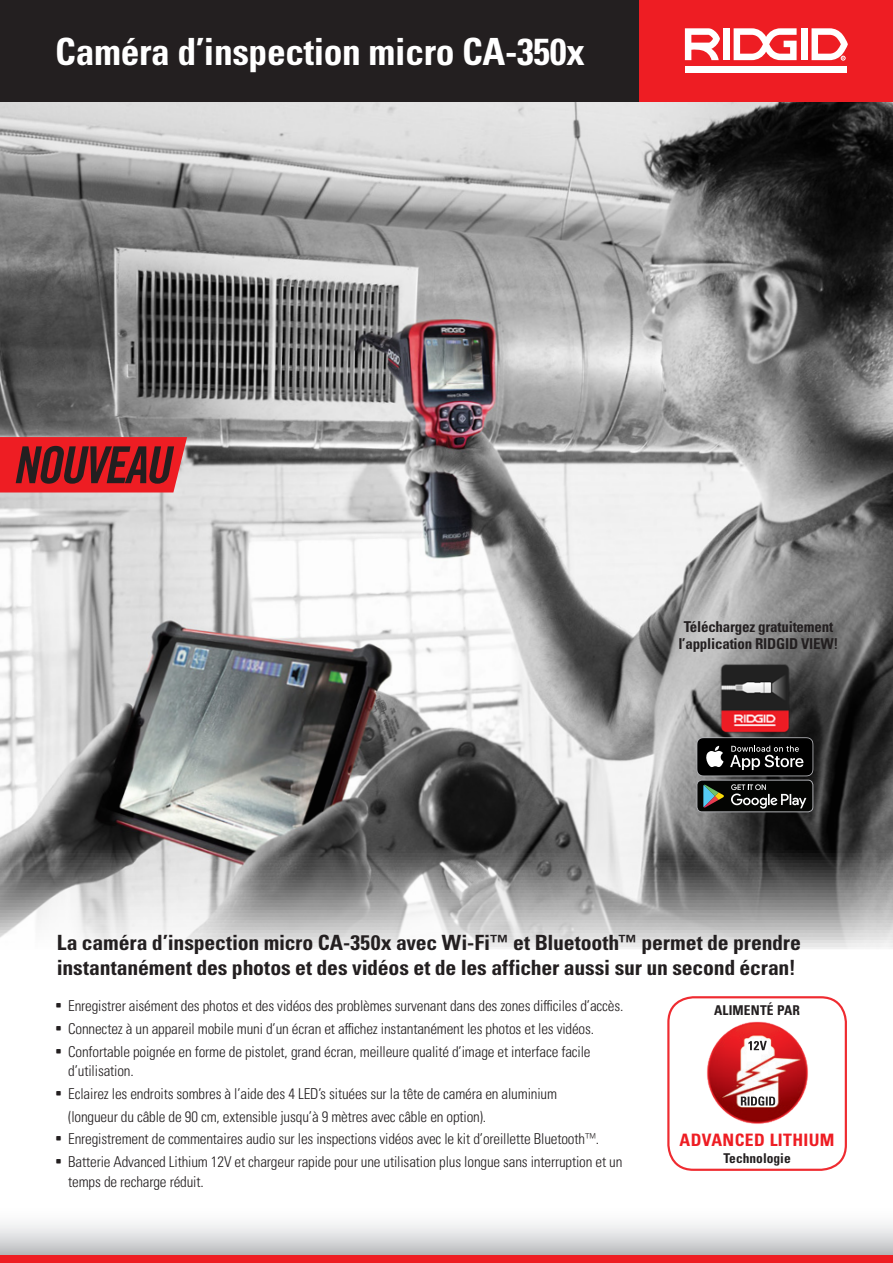
<style>
.page{position:relative;width:893px;height:1263px;background:#fff}
.page>*{position:absolute;margin:0;border:0;box-sizing:border-box;transform-origin:0 0}
.t1{font:51px "Trade Gothic Bold Cond Twenty Obl";letter-spacing:-.04em;color:#231f20}
.t2{font:37.5px "Univers LTCYR 67 Bold Cond";letter-spacing:-.01em;color:#fff}
.t3{font:21px "Univers LTCYR 67 Bold Cond";letter-spacing:-.01em;color:#231f20;scale:1.04 1}
.t4{font:17.1px "Univers LTCYR 67 Bold Cond";letter-spacing:.02em;color:#ee1d23}
.t5{font:15px/19.5px "Univers LTCYR 47 Light Cond";letter-spacing:-.01em;color:#231f20}
.t6{font:15px "Univers LTCYR 67 Bold Cond";letter-spacing:-.015em;color:#231f20}
.t7{font:13.5px "Univers LTCYR 67 Bold Cond";color:#231f20}
.s1{font-family:"Agency FB"}
</style>
<div class="page">
<svg style="left:0;top:1223px;width:893px;height:32px"></svg>
<div style="left:0;top:1255px;width:893px;height:8px;background:#ee1d23"></div>
<img style="left:0;top:101px;width:893px;height:848px">
<div style="left:0;top:0;width:640px;height:101px;background:#231f20"></div>
<div style="left:0;top:437px;width:187px;height:55px;background:#ee1d23"></div>
<div style="left:667px;top:996px;width:180px;height:175px;border:2px solid #ee1d23;border-radius:25px"></div>
<img style="left:707px;top:1021px;width:101px;height:103px">
<svg style="left:748px;top:1041px;width:19px;height:9px"></svg>
<svg style="left:741px;top:1096px;width:34px;height:10px"></svg>
<div style="left:640px;top:0;width:253px;height:101px;background:#ee1d23"></div>
<div style="left:685px;top:67px;width:162px;height:6px;background:#fff"></div>
<div style="left:723px;top:28px;width:6px;height:32px;background:#fff"></div>
<div style="left:801px;top:28px;width:6px;height:32px;background:#fff"></div>
<svg style="left:685px;top:28px;width:35px;height:32px"></svg>
<svg style="left:734px;top:28px;width:63px;height:32px"></svg>
<svg style="left:811px;top:28px;width:37px;height:32px"></svg>
<svg style="left:696px;top:737px;width:117px;height:75px;background:#323433"></svg>
<img style="left:719px;top:661px;width:72px;height:73px">
<p class="t2" style="left:55px;top:29px;width:531px">Caméra d’inspection micro CA-350x</p>
<p class="t1" style="left:13px;top:434px;width:159px">NOUVEAU</p>
<p class="t6" style="left:684px;top:618px;width:151px">Téléchargez gratuitement</p>
<p class="t6" style="left:678px;top:634px;width:162px">l’application RIDGID VIEW!</p>
<p class="t3" style="left:57px;top:929px;width:717px">La caméra d’inspection micro CA-350x avec Wi-Fi™ et Bluetooth™ permet de prendre</p>
<p class="t3" style="left:57px;top:955px;width:712px">instantanément des photos et des vidéos et de les afficher aussi sur un second écran!</p>
<p class="t5" style="left:56px;top:995px;width:569px"><span class="s1">•</span> Enregistrer aisément des photos et des vidéos des problèmes survenant dans des zones difficiles d’accès.</p>
<p class="t5" style="left:56px;top:1018px;width:540px"><span class="s1">•</span> Connectez à un appareil mobile muni d’un écran et affichez instantanément les photos et les vidéos.</p>
<p class="t5" style="left:68px;top:1041px;width:524px;text-indent:-13px"><span class="s1">•</span> Confortable poignée en forme de pistolet, grand écran, meilleure qualité d’image et interface facile d’utilisation.</p>
<p class="t5" style="left:56px;top:1083px;width:503px"><span class="s1">•</span> Eclairez les endroits sombres à l’aide des 4 LED’s situées sur la tête de caméra en aluminium</p>
<p class="t5" style="left:68px;top:1106px;width:420px">(longueur du câble de 90 cm, extensible jusqu’à 9 mètres avec câble en option).</p>
<p class="t5" style="left:56px;top:1128px;width:545px"><span class="s1">•</span> Enregistrement de commentaires audio sur les inspections vidéos avec le kit d’oreillette Bluetooth™.</p>
<p class="t5" style="left:68px;top:1151px;width:556px;text-indent:-13px"><span class="s1">•</span> Batterie Advanced Lithium 12V et chargeur rapide pour une utilisation plus longue sans interruption et un temps de recharge réduit.</p>
<p class="t7" style="left:723px;top:1150px;width:69px">Technologie</p>
<p class="t7" style="left:714px;top:1001px;width:87px">ALIMENTÉ PAR</p>
<p class="t4" style="left:680px;top:1129px;width:156px">ADVANCED LITHIUM</p>
</div>
